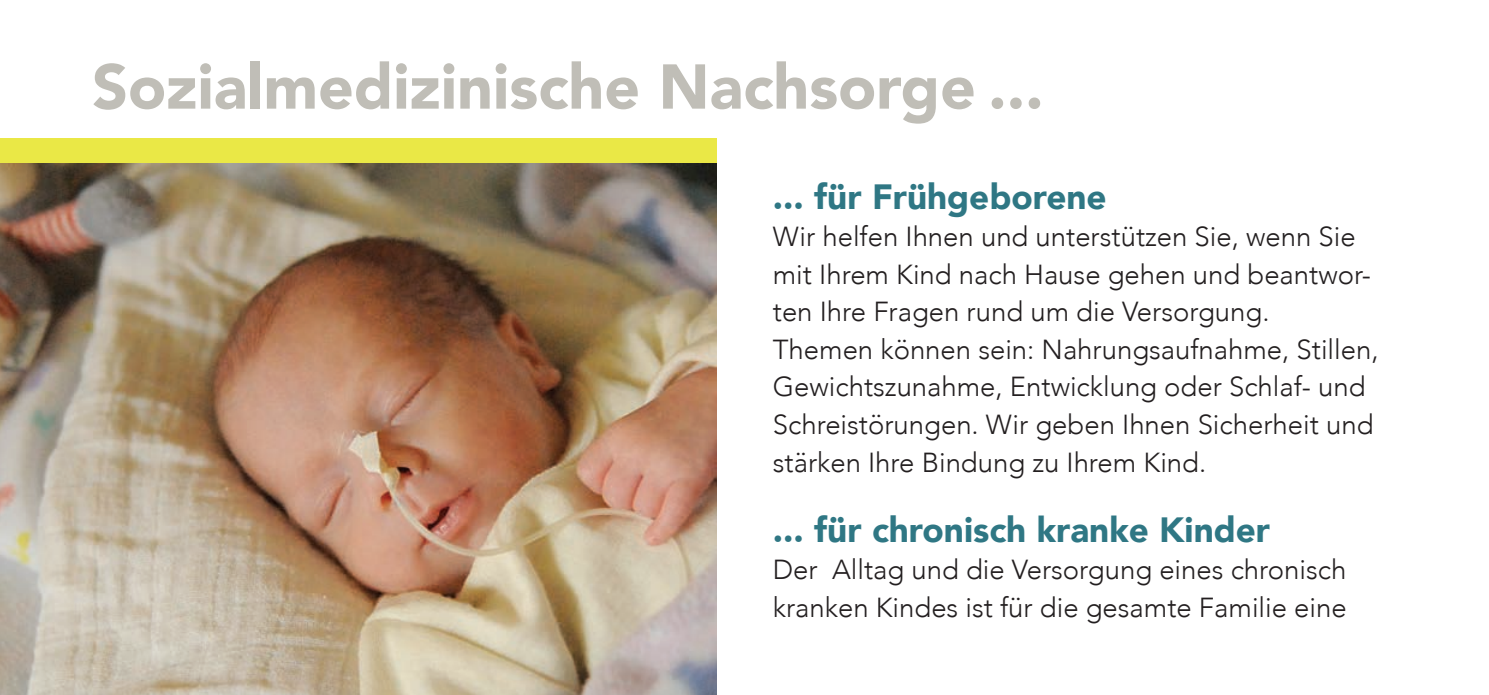
<style>
.page{position:relative;width:1489px;height:695px;background:#fff}
.page>*{position:absolute;margin:0;border:0;box-sizing:border-box;transform-origin:0 0}
.t1{font:900 62.5px "Avenir";color:#c0beb7}
.t2{font:900 35px "Avenir";color:#2f7784}
.t3{font:300 27.5px/37.5px "Avenir";color:#231f20}
</style>
<div class="page">
<div style="left:0;top:138px;width:716px;height:25px;background:#eae846"></div>
<img style="left:0;top:163px;width:716px;height:531px">
<h1 class="t1" style="left:92px;top:33px;width:952px">Sozialmedizinische Nachsorge ...</h1>
<p class="t2" style="left:772px;top:166px;width:335px">... für Frühgeborene</p>
<p class="t3" style="left:772px;top:218px;width:607px">Wir helfen Ihnen und unterstützen Sie, wenn Sie mit Ihrem Kind nach Hause gehen und beantwor&shy;ten Ihre Fragen rund um die Versorgung.<br>Themen können sein: Nahrungsaufnahme, Stillen, Gewichtszunahme, Entwicklung oder Schlaf- und Schreistörungen. Wir geben Ihnen Sicherheit und stärken Ihre Bindung zu Ihrem Kind.</p>
<p class="t2" style="left:772px;top:499px;width:499px">... für chronisch kranke Kinder</p>
<p class="t3" style="left:772px;top:551px;width:575px">Der Alltag und die Versorgung eines chronisch kranken Kindes ist für die gesamte Familie eine</p>
</div>
